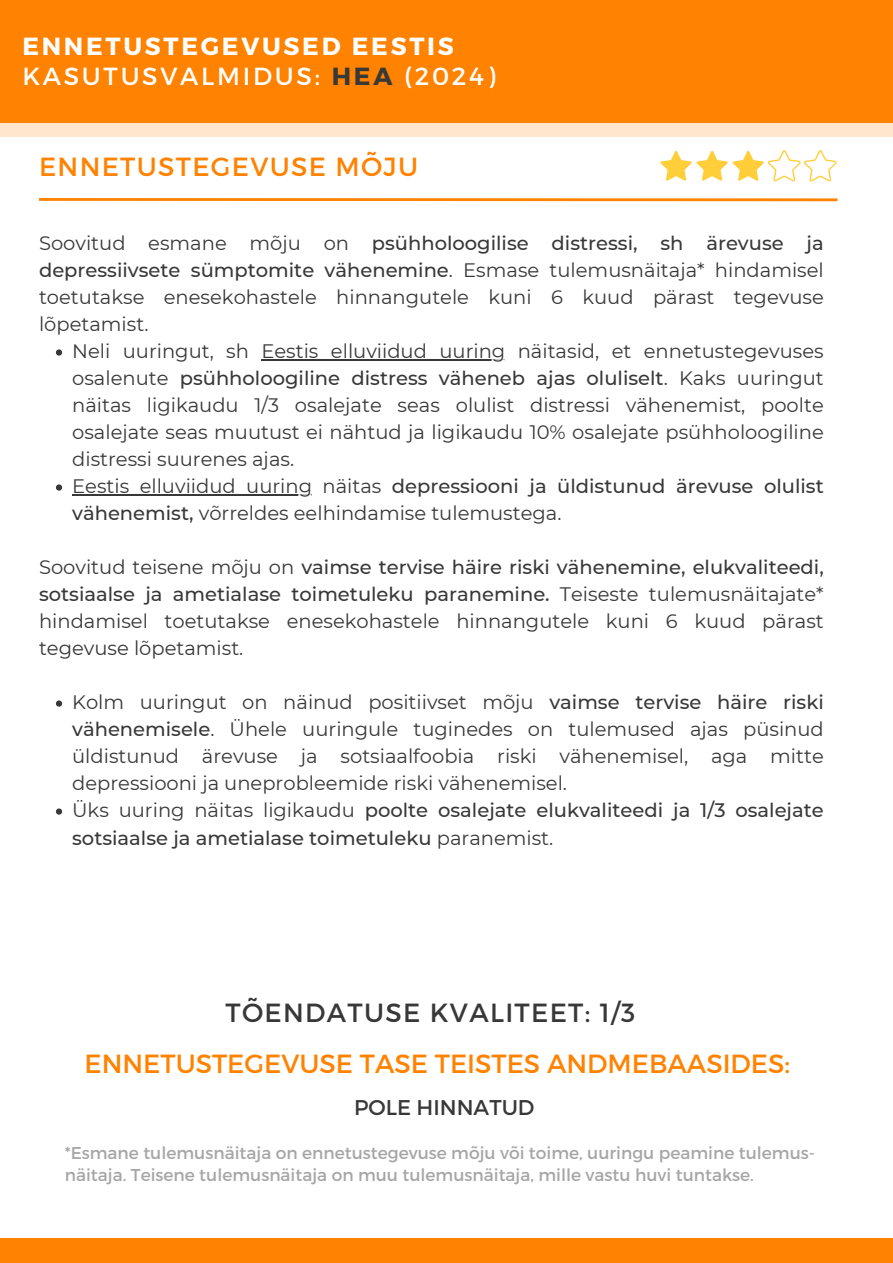
<style>
.page{position:relative;width:893px;height:1263px;background:#fff}
.page>*{position:absolute;margin:0;border:0;box-sizing:border-box;transform-origin:0 0}
.t1{font:26.25px "Montserrat";color:#ff8200}
.t2{font:26.25px "Montserrat";letter-spacing:.05em;color:#383838}
.t3{font:26.25px "Montserrat";letter-spacing:.05em;color:#ff8200}
.t4{font:700 24.75px/30.4px "Montserrat";letter-spacing:.11em;color:#fff}
.t5{font:21.3px "Montserrat";color:#383838}
.t6{font:19.5px/27px "Montserrat";color:#383838;text-align:justify}
.t7{font:500 19.5px/27px "Montserrat";color:#383838}
.t8{font:17.02px/21.9px "Montserrat";color:#a6a6a6}
.s1{font-weight:400}
.s2{color:#383838}
.s3{font-weight:500}
</style>
<div class="page">
<div style="left:0;top:0;width:893px;height:122px;background:#ff8200"></div>
<div style="left:0;top:122px;width:893px;height:15px;background:#ffe6cc"></div>
<div style="left:0;top:1238px;width:893px;height:25px;background:#ff8200"></div>
<svg style="left:39px;top:198px;width:799px;height:4px;background:#ffa64b"></svg>
<svg style="left:56px;top:349px;width:6px;height:7px"></svg>
<hr style="left:261px;top:360px;width:244px;height:1px;background:#383838">
<svg style="left:56px;top:484px;width:6px;height:7px"></svg>
<hr style="left:72px;top:495px;width:240px;height:1px;background:#383838">
<svg style="left:56px;top:700px;width:6px;height:7px"></svg>
<svg style="left:56px;top:808px;width:6px;height:7px"></svg>
<svg style="left:660px;top:150px;width:177px;height:31px"></svg>
<p class="t4" style="left:22px;top:30px;width:474px">ENNETUSTEGEVUSED EESTIS<br><span class="s1">KASUTUSVALMIDUS:</span> <span class="s2">HEA</span> <span class="s1">(2024)</span></p>
<p class="t3" style="left:39px;top:149px;width:380px">ENNETUSTEGEVUSE MÕJU</p>
<h1 class="t6" style="left:39px;top:230px;width:786px">Soovitud esmane mõju on <span class="s3">psühholoogilise distressi, sh ärevuse ja depressiivsete sümptomite vähenemine</span>. Esmase tulemusnäitaja* hindamisel toetutakse enesekohastele hinnangutele kuni 6 kuud pärast tegevuse lõpetamist.</h1>
<p class="t6" style="left:72px;top:338px;width:178px">Neli uuringut, sh</p>
<p class="t6" style="left:72px;top:338px;width:753px;text-align:left;text-indent:189px">Eestis elluviidud uuring näitasid, et ennetustegevuses osalenute <span class="s3">psühholoogiline distress väheneb ajas oluliselt</span>. Kaks uuringut näitas ligikaudu 1/3 osalejate seas olulist distressi vähenemist, poolte osalejate seas muutust ei nähtud ja ligikaudu 10% osalejate psühholoogiline distressi suurenes ajas.<br>Eestis elluviidud uuring</p>
<h1 class="t7" style="left:72px;top:473px;width:753px;text-indent:250px"><span class="s1">näitas</span> depressiooni ja üldistunud ärevuse olulist vähenemist, <span class="s1">võrreldes eelhindamise tulemustega.</span></h1>
<h1 class="t7" style="left:39px;top:554px;width:786px"><span class="s1">Soovitud teisene mõju on</span> vaimse tervise häire riski vähenemine, elukvaliteedi,</h1>
<h3 class="t6" style="left:39px;top:581px;width:786px"><span class="s3">sotsiaalse ja ametialase toimetuleku paranemine.</span> Teiseste tulemusnäitajate* hindamisel toetutakse enesekohastele hinnangutele kuni 6 kuud pärast tegevuse lõpetamist.</h3>
<h3 class="t6" style="left:72px;top:689px;width:463px">Kolm uuringut on näinud positiivset mõju</h3>
<p class="t6" style="left:72px;top:689px;width:753px;text-align:left;text-indent:477px"><span class="s3">vaimse tervise häire riski vähenemisele</span>. Ühele uuringule tuginedes on tulemused ajas püsinud üldistunud ärevuse ja sotsiaalfoobia riski vähenemisel, aga mitte depressiooni ja uneprobleemide riski vähenemisel.<br>Üks uuring näitas ligikaudu</p>
<p class="t7" style="left:72px;top:797px;width:753px;text-indent:292px">poolte osalejate elukvaliteedi ja 1/3 osalejate sotsiaalse ja ametialase toimetuleku <span class="s1">paranemist.</span></p>
<h3 class="t2" style="left:225px;top:996px;width:411px">TÕENDATUSE KVALITEET: 1/3</h3>
<p class="t1" style="left:84px;top:1046px;width:707px">ENNETUSTEGEVUSE TASE TEISTES ANDMEBAASIDES:</p>
<h1 class="t5" style="left:354px;top:1093px;width:182px">POLE HINNATUD</h1>
<h2 class="t8" style="left:65px;top:1141px;width:752px">*Esmane tulemusnäitaja on ennetustegevuse mõju või toime, uuringu peamine tulemus&shy;näitaja. Teisene tulemusnäitaja on muu tulemusnäitaja, mille vastu huvi tuntakse.</h2>
</div>
